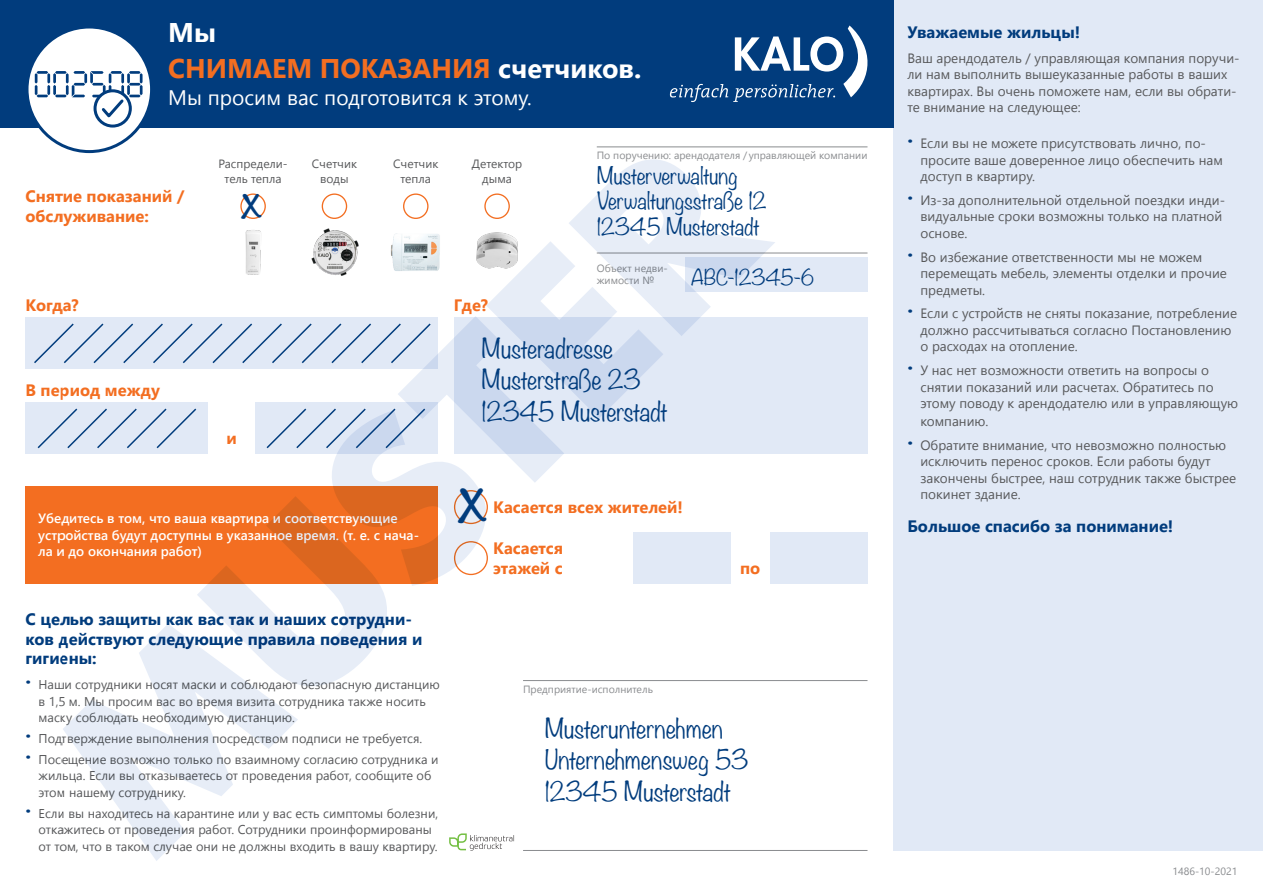
<style>
.page{position:relative;width:1263px;height:893px;background:#fff}
.page>*{position:absolute;margin:0;border:0;box-sizing:border-box;transform-origin:0 0}
.t1{font:700 39.3px "Noteworthy";color:#013c7d}
.t2{font:700 28.05px "Noteworthy";color:#013c7d}
.t3{font:700 27px/36px "Segoe UI";color:#f36e21}
.t4{font:300 24px/31.5px "Noteworthy";color:#013c7d}
.t5{font:300 21px/25.5px "Noteworthy";color:#013c7d}
.t6{font:21px "Segoe UI";color:#fff}
.t7{font:300 19.5px "Noteworthy";color:#013c7d}
.t8{font:700 16.5px/19.5px "Segoe UI";color:#013c7d}
.t9{font:700 16.5px/19.8px "Segoe UI";color:#f36e21}
.t10{font:13.5px/16.5px "Segoe UI";color:#57585a}
.t11{font:600 13.5px/16.2px "Segoe UI";color:#fff}
.t12{font:12.75px/16.5px "Segoe UI";color:#57585a}
.t13{font:12px/14.4px "Segoe UI";color:#57585a;text-align:center}
.t14{font:10.5px/12.6px "Segoe UI";color:#8a8c8f}
.s1{color:#fff}
.s2{font-weight:700;font-size:21px;color:#013c7d}
</style>
<div class="page">
<div style="left:893px;top:0;width:370px;height:851px;background:#e1e9f6"></div>
<div style="left:0;top:0;width:893px;height:128px;background:#013c7d"></div>
<svg style="left:670px;top:26px;width:198px;height:76px"></svg>
<div style="left:454px;top:318px;width:413px;height:136px;background:#e1e9f6"></div>
<div style="left:26px;top:486px;width:412px;height:98px;background:#f36e21"></div>
<div style="left:26px;top:318px;width:412px;height:51px;background:#e1e9f6"></div>
<hr style="left:597px;top:147px;width:270px;height:1px;background:#8a8c8f">
<hr style="left:597px;top:253px;width:270px;height:1px;background:#8a8c8f">
<div style="left:26px;top:403px;width:182px;height:51px;background:#e1e9f6"></div>
<div style="left:27px;top:27px;width:125px;height:125px;background:#fff;border-radius:50%"></div>
<div style="left:26px;top:26px;width:127px;height:127px;border:3px solid #013c7d;border-radius:50%"></div>
<svg style="left:95px;top:91px;width:35px;height:35px"></svg>
<div style="left:94px;top:89px;width:38px;height:39px;border:3px solid #013c7d;border-radius:50%"></div>
<svg style="left:35px;top:71px;width:108px;height:49px"></svg>
<div style="left:685px;top:257px;width:182px;height:34px;background:#e1e9f6"></div>
<div style="left:770px;top:533px;width:97px;height:51px;background:#e1e9f6"></div>
<hr style="left:523px;top:680px;width:344px;height:1px;background:#8a8c8f">
<hr style="left:523px;top:850px;width:344px;height:1px;background:#8a8c8f">
<svg style="left:63px;top:151px;width:712px;height:710px"></svg>
<svg style="left:37px;top:407px;width:161px;height:43px"></svg>
<svg style="left:265px;top:407px;width:162px;height:43px"></svg>
<svg style="left:34px;top:322px;width:398px;height:43px"></svg>
<h3 class="t3" style="left:168px;top:13px;width:475px"><span class="s1">Мы<br></span>СНИМАЕМ ПОКАЗАНИЯ <span class="s1">счетчиков.</span></h3>
<h3 class="t6" style="left:168px;top:82px;width:365px">Мы просим вас подготовится к этому.</h3>
<p class="t9" style="left:26px;top:186px;width:160px">Снятие показаний / обслуживание:</p>
<p class="t9" style="left:26px;top:295px;width:55px">Когда?</p>
<p class="t9" style="left:26px;top:380px;width:136px">В период между</p>
<p class="t13" style="left:219px;top:156px;width:71px">Распредели&shy;тель тепла</p>
<p class="t13" style="left:312px;top:156px;width:47px">Счетчик воды</p>
<p class="t13" style="left:393px;top:156px;width:47px">Счетчик тепла</p>
<p class="t13" style="left:472px;top:156px;width:52px">Детектор дыма</p>
<h2 class="t2" style="left:242px;top:181px;width:20px">X</h2>
<p class="t9" style="left:454px;top:295px;width:36px">Где?</p>
<p class="t14" style="left:597px;top:149px;width:272px">По поручению: арендодателя / управляющей компании</p>
<h3 class="t5" style="left:597px;top:162px;width:171px">Musterverwaltung<br>Verwaltungsstraße 12<br>12345 Musterstadt</h3>
<p class="t14" style="left:597px;top:261px;width:72px">Объект недви&shy;жимости №</p>
<h3 class="t7" style="left:691px;top:260px;width:124px">ABC-12345-6</h3>
<p class="t9" style="left:227px;top:428px;width:12px">и</p>
<h3 class="t4" style="left:482px;top:332px;width:188px">Musteradresse<br>Musterstraße 23<br>12345 Musterstadt</h3>
<p class="t11" style="left:38px;top:510px;width:382px">Убедитесь в том, что ваша квартира и соответствующие устройства будут доступны в указанное время. (т. е. с нача&shy;ла и до окончания работ)</p>
<p class="t8" style="left:26px;top:609px;width:399px">С целью защиты как вас так и наших сотрудни&shy;ков действуют следующие правила поведения и гигиены:</p>
<p class="t12" style="left:39px;top:676px;width:403px;text-indent:-13px"><span class="s2">·</span> Наши сотрудники носят маски и соблюдают безопасную дистанцию в 1,5 м. Мы просим вас во время визита сотрудника также носить маску соблюдать необходимую дистанцию.</p>
<p class="t12" style="left:26px;top:728px;width:414px;line-height:20.7px"><span class="s2">·</span> Подтверждение выполнения посредством подписи не требуется.<br><span class="s2">·</span> Посещение возможно только по взаимному согласию сотрудника и</p>
<p class="t12" style="left:39px;top:767px;width:394px">жильца. Если вы отказываетесь от проведения работ, сообщите об этом нашему сотруднику.</p>
<p class="t12" style="left:39px;top:804px;width:401px;text-indent:-13px"><span class="s2">·</span> Если вы находитесь на карантине или у вас есть симптомы болезни, откажитесь от проведения работ. Сотрудники проинформированы от том, что в таком случае они не должны входить в вашу квартиру.</p>
<h1 class="t1" style="left:459px;top:471px;width:28px">X</h1>
<p class="t9" style="left:493px;top:497px;width:191px">Касается всех жителей!</p>
<p class="t9" style="left:493px;top:538px;width:71px">Касается этажей с</p>
<p class="t14" style="left:523px;top:682px;width:131px">Предприятие-исполнитель</p>
<p class="t9" style="left:740px;top:558px;width:22px">по</p>
<h3 class="t4" style="left:545px;top:712px;width:205px">Musterunternehmen<br>Unternehmensweg 53<br>12345 Musterstadt</h3>
<p class="t8" style="left:907px;top:21px;width:174px">Уважаемые жильцы!</p>
<p class="t10" style="left:907px;top:49px;width:334px">Ваш арендодатель / управляющая компания поручи&shy;ли нам выполнить вышеуказанные работы в ваших квартирах. Вы очень поможете нам, если вы обрати&shy;те внимание на следующее:</p>
<p class="t10" style="left:920px;top:134px;width:304px;text-indent:-13px"><span class="s2">·</span> Если вы не можете присутствовать лично, по&shy;просите ваше доверенное лицо обеспечить нам доступ в квартиру.</p>
<p class="t10" style="left:920px;top:191px;width:306px;text-indent:-13px"><span class="s2">·</span> Из-за дополнительной отдельной поездки инди&shy;видуальные сроки возможны только на платной основе.</p>
<p class="t10" style="left:920px;top:248px;width:308px;text-indent:-13px"><span class="s2">·</span> Во избежание ответственности мы не можем перемещать мебель, элементы отделки и прочие предметы.</p>
<p class="t10" style="left:920px;top:305px;width:318px;text-indent:-13px"><span class="s2">·</span> Если с устройств не сняты показание, потребление должно рассчитываться согласно Постановлению о расходах на отопление.</p>
<p class="t10" style="left:920px;top:361px;width:319px;text-indent:-13px"><span class="s2">·</span> У нас нет возможности ответить на вопросы о снятии показаний или расчетах. Обратитесь по этому поводу к арендодателю или в управляющую</p>
<p class="t10" style="left:907px;top:409px;width:320px;line-height:23.7px;text-indent:13px">компанию.<br><span class="s2">·</span> Обратите внимание, что невозможно полностью</p>
<p class="t10" style="left:920px;top:453px;width:317px">исключить перенос сроков. Если работы будут закончены быстрее, наш сотрудник также быстрее покинет здание.</p>
<p class="t8" style="left:907px;top:516px;width:267px">Большое спасибо за понимание!</p>
<p class="t14" style="left:1172px;top:865px;width:66px">1486-10-2021</p>
</div>
